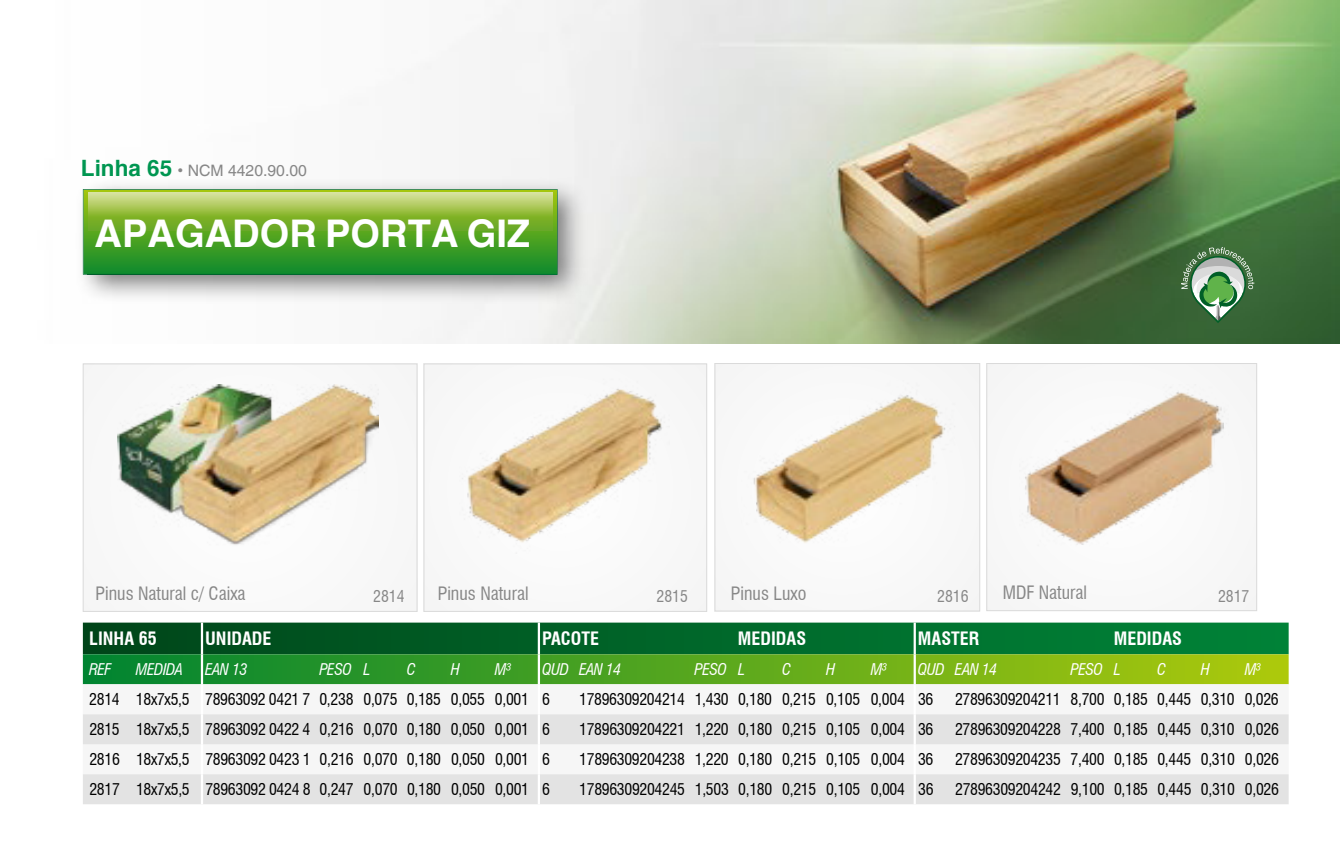
<style>
.page{position:relative;width:1340px;height:842px;background:#fff}
.page>*{position:absolute;margin:0;border:0;box-sizing:border-box;transform-origin:0 0}
.t1{font:700 38.02px "Switzerland";color:#fff}
.t2{font:condensed 18px "Swiss 721 BT";color:#878787}
.t3{font:700 condensed 18px "Swiss 721 BT";color:#fff}
.t4{font:condensed 15.75px "Swiss 721 BT";letter-spacing:-.02em;color:#000}
.t5{font:italic condensed 15.75px "Swiss 721 BT";letter-spacing:-.03em;color:#fff}
.t6{font:15.75px "Switzerland Plain";color:#878787}
.t7{font:condensed 15.75px "Swiss 721 BT";color:#878787}
.s1{font-family:"Switzerland";font-weight:700;font-size:22.5px;color:#009651}
</style>
<div class="page">
<svg style="left:83px;top:622px;width:1205px;height:62px;background:#2c8626"></svg>
<svg style="left:83px;top:684px;width:1205px;height:1px"></svg>
<svg style="left:83px;top:714px;width:1205px;height:90px;fill:#e3e3e3"></svg>
<hr style="left:201px;top:622px;width:2px;height:32px;background:#fff">
<hr style="left:201px;top:654px;width:2px;height:30px;background:#fff">
<hr style="left:201px;top:684px;width:2px;height:30px;background:#fff">
<hr style="left:201px;top:714px;width:2px;height:30px;background:#fff">
<hr style="left:201px;top:744px;width:2px;height:30px;background:#fff">
<hr style="left:201px;top:774px;width:2px;height:30px;background:#fff">
<hr style="left:538px;top:622px;width:2px;height:32px;background:#fff">
<hr style="left:538px;top:654px;width:2px;height:30px;background:#fff">
<hr style="left:538px;top:684px;width:2px;height:30px;background:#fff">
<hr style="left:538px;top:714px;width:2px;height:30px;background:#fff">
<hr style="left:538px;top:744px;width:2px;height:30px;background:#fff">
<hr style="left:538px;top:774px;width:2px;height:30px;background:#fff">
<hr style="left:913px;top:622px;width:2px;height:32px;background:#fff">
<hr style="left:913px;top:654px;width:2px;height:30px;background:#fff">
<hr style="left:913px;top:684px;width:2px;height:30px;background:#fff">
<hr style="left:913px;top:714px;width:2px;height:30px;background:#fff">
<hr style="left:913px;top:744px;width:2px;height:30px;background:#fff">
<hr style="left:913px;top:774px;width:2px;height:30px;background:#fff">
<div style="left:424px;top:364px;width:282px;height:247px;background:#f8f8f8"></div>
<div style="left:423px;top:363px;width:284px;height:248px;border:1px solid #dadada"></div>
<img style="left:467px;top:389px;width:195px;height:153px">
<div style="left:83px;top:364px;width:334px;height:247px;background:#f8f8f8"></div>
<div style="left:83px;top:363px;width:334px;height:248px;border:1px solid #dadada"></div>
<img style="left:117px;top:384px;width:261px;height:161px">
<div style="left:986px;top:363px;width:270px;height:247px;background:#f8f8f8"></div>
<div style="left:986px;top:363px;width:270px;height:247px;border:1px solid #dadada"></div>
<img style="left:1025px;top:392px;width:199px;height:153px">
<div style="left:715px;top:363px;width:264px;height:247px;background:#f8f8f8"></div>
<div style="left:714px;top:363px;width:266px;height:248px;border:1px solid #dadada"></div>
<img style="left:754px;top:395px;width:191px;height:148px">
<img style="left:427px;top:0;width:912px;height:343px">
<svg style="left:82px;top:178px;width:505px;height:126px"></svg>
<svg style="left:83px;top:189px;width:474px;height:85px;background:#3e9c28"></svg>
<img style="left:89px;top:193px;width:463px;height:38px">
<svg style="left:1181px;top:247px;width:73px;height:76px;background:#679168"></svg>
<p class="t6" style="left:81px;top:161px;width:227px"><span class="s1">Linha 65</span> • NCM 4420.90.00</p>
<h1 class="t1" style="left:95px;top:210px;width:437px">APAGADOR PORTA GIZ</h1>
<p class="t2" style="left:96px;top:582px;width:151px">Pinus Natural c/ Caixa</p>
<p class="t7" style="left:373px;top:586px;width:33px">2814</p>
<p class="t2" style="left:438px;top:582px;width:92px">Pinus Natural</p>
<p class="t7" style="left:656px;top:586px;width:33px">2815</p>
<p class="t2" style="left:731px;top:582px;width:77px">Pinus Luxo</p>
<p class="t7" style="left:937px;top:586px;width:33px">2816</p>
<p class="t2" style="left:1002px;top:581px;width:86px">MDF Natural</p>
<p class="t7" style="left:1217px;top:586px;width:33px">2817</p>
<p class="t3" style="left:89px;top:627px;width:69px">LINHA 65</p>
<p class="t3" style="left:205px;top:627px;width:68px">UNIDADE</p>
<p class="t3" style="left:542px;top:627px;width:58px">PACOTE</p>
<p class="t3" style="left:738px;top:627px;width:70px">MEDIDAS</p>
<p class="t3" style="left:918px;top:627px;width:63px">MASTER</p>
<p class="t3" style="left:1113px;top:627px;width:70px">MEDIDAS</p>
<p class="t5" style="left:89px;top:660px;width:24px">REF</p>
<p class="t5" style="left:136px;top:660px;width:49px">MEDIDA</p>
<p class="t5" style="left:205px;top:660px;width:44px">EAN 13</p>
<p class="t5" style="left:319px;top:660px;width:52px">PESO L</p>
<p class="t5" style="left:407px;top:660px;width:11px">C</p>
<p class="t5" style="left:451px;top:660px;width:11px">H</p>
<p class="t5" style="left:495px;top:660px;width:18px">M³</p>
<p class="t5" style="left:542px;top:660px;width:81px">QUD EAN 14</p>
<p class="t5" style="left:694px;top:660px;width:52px">PESO L</p>
<p class="t5" style="left:782px;top:660px;width:11px">C</p>
<p class="t5" style="left:826px;top:660px;width:11px">H</p>
<p class="t5" style="left:870px;top:660px;width:18px">M³</p>
<p class="t5" style="left:918px;top:660px;width:81px">QUD EAN 14</p>
<p class="t5" style="left:1070px;top:660px;width:52px">PESO L</p>
<p class="t5" style="left:1157px;top:660px;width:11px">C</p>
<p class="t5" style="left:1200px;top:660px;width:11px">H</p>
<p class="t5" style="left:1244px;top:660px;width:18px">M³</p>
<p class="t4" style="left:89px;top:690px;width:462px">2814 18x7x5,5 78963092 0421 7 0,238 0,075 0,185 0,055 0,001 6</p>
<p class="t4" style="left:579px;top:690px;width:356px">17896309204214 1,430 0,180 0,215 0,105 0,004 36</p>
<p class="t4" style="left:955px;top:690px;width:325px">27896309204211 8,700 0,185 0,445 0,310 0,026</p>
<p class="t4" style="left:89px;top:719px;width:462px">2815 18x7x5,5 78963092 0422 4 0,216 0,070 0,180 0,050 0,001 6</p>
<p class="t4" style="left:579px;top:719px;width:356px">17896309204221 1,220 0,180 0,215 0,105 0,004 36</p>
<p class="t4" style="left:955px;top:719px;width:325px">27896309204228 7,400 0,185 0,445 0,310 0,026</p>
<p class="t4" style="left:89px;top:749px;width:462px">2816 18x7x5,5 78963092 0423 1 0,216 0,070 0,180 0,050 0,001 6</p>
<p class="t4" style="left:579px;top:749px;width:356px">17896309204238 1,220 0,180 0,215 0,105 0,004 36</p>
<p class="t4" style="left:955px;top:749px;width:325px">27896309204235 7,400 0,185 0,445 0,310 0,026</p>
<p class="t4" style="left:89px;top:779px;width:462px">2817 18x7x5,5 78963092 0424 8 0,247 0,070 0,180 0,050 0,001 6</p>
<p class="t4" style="left:579px;top:779px;width:356px">17896309204245 1,503 0,180 0,215 0,105 0,004 36</p>
<p class="t4" style="left:955px;top:779px;width:325px">27896309204242 9,100 0,185 0,445 0,310 0,026</p>
</div>
